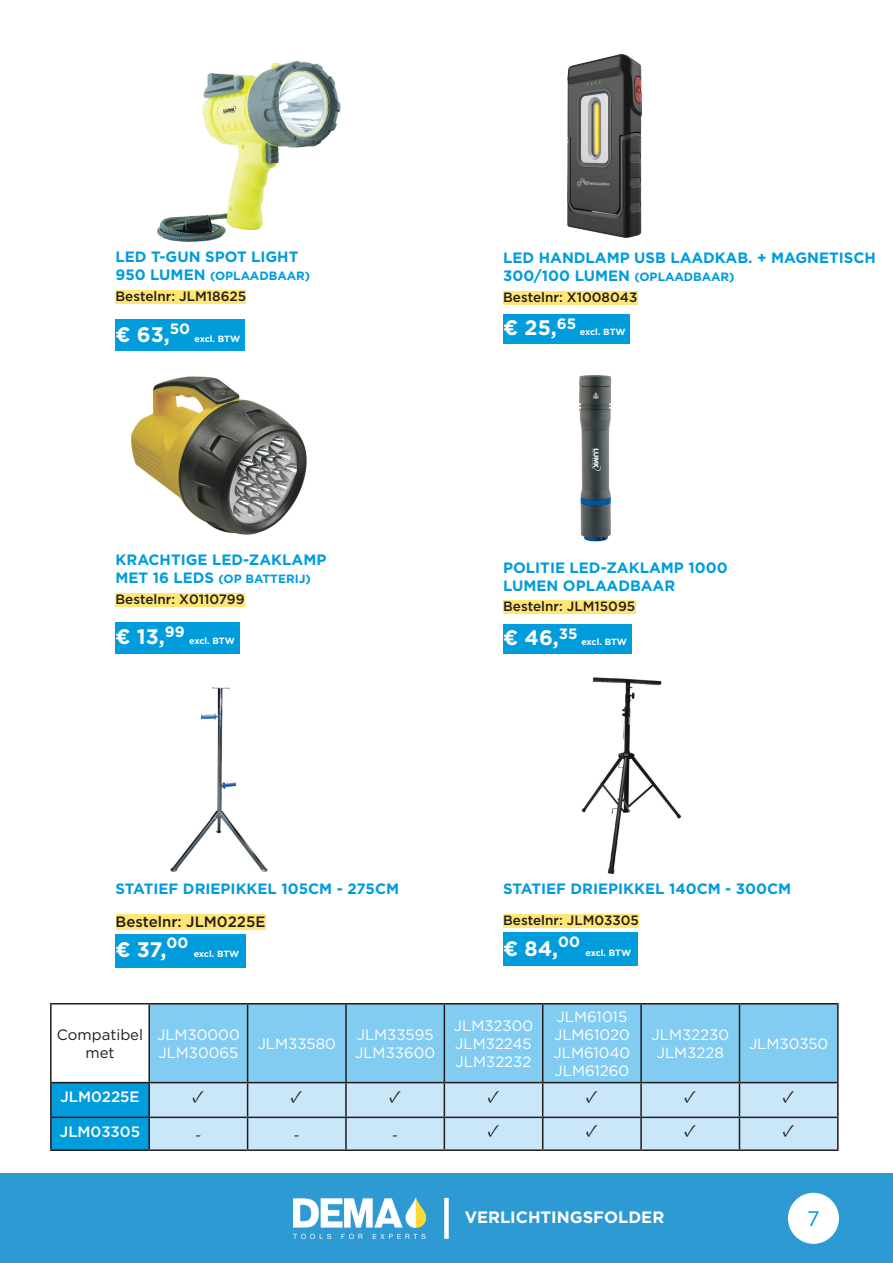
<style>
.page{position:relative;width:893px;height:1263px;background:#fff}
.page>*{position:absolute;margin:0;border:0;box-sizing:border-box;transform-origin:0 0}
.Alineastijl_1{font:700 21px "Gotham";letter-spacing:-.005em;color:#fff}
.t1{font:21px "Gotham";color:#009cdc}
.t2{font:18px "Minion Pro";color:#231b1a}
.t3{font:700 16.5px "Gotham";color:#fff}
.t4{font:700 15px/18px "Gotham";color:#009cdc}
.t5{font:15px/18px "Gotham";color:#fff}
.Alineastijl_2{font:500 15px "Gotham";color:#231b1a}
.t6{font:500 15px "Gotham";color:#fff}
.t7{font:15px/18px "Gotham";color:#231b1a;text-align:center}
.Alineastijl_2-2{font:500 13.5px "Gotham";color:#231b1a}
.t8{font:700 12px "Gotham";color:#009cdc}
.Alineastijl_1-2{font:700 9px "Gotham";letter-spacing:-.01em;color:#fff}
.s1{font-size:15px}
.s2{font-size:12px}
.s3{font-size:21px}
</style>
<div class="page">
<div style="left:0;top:1174px;width:893px;height:89px;background:#2e9ad4"></div>
<div style="left:788px;top:1193px;width:51px;height:51px;background:#fff;border-radius:50%"></div>
<div style="left:444px;top:1198px;width:5px;height:41px;background:#fff"></div>
<img style="left:293px;top:1198px;width:132px;height:41px">
<div style="left:503px;top:291px;width:134px;height:13px;background:#ffe777"></div>
<div style="left:503px;top:314px;width:127px;height:30px;background:#009cdc"></div>
<div style="left:503px;top:600px;width:132px;height:14px;background:#ffe777"></div>
<div style="left:503px;top:624px;width:128px;height:29px;background:#009cdc"></div>
<div style="left:116px;top:290px;width:130px;height:14px;background:#ffe777"></div>
<div style="left:116px;top:320px;width:129px;height:31px;background:#009cdc"></div>
<div style="left:116px;top:593px;width:129px;height:14px;background:#ffe777"></div>
<div style="left:116px;top:622px;width:124px;height:31px;background:#009cdc"></div>
<img style="left:567px;top:54px;width:74px;height:183px">
<img style="left:131px;top:376px;width:176px;height:159px">
<img style="left:579px;top:375px;width:33px;height:167px">
<img style="left:157px;top:61px;width:184px;height:181px">
<div style="left:503px;top:914px;width:136px;height:14px;background:#ffe777"></div>
<div style="left:503px;top:932px;width:134px;height:34px;background:#009cdc"></div>
<div style="left:116px;top:915px;width:149px;height:15px;background:#ffe777"></div>
<div style="left:116px;top:934px;width:130px;height:33px;background:#009cdc"></div>
<img style="left:581px;top:677px;width:100px;height:198px">
<img style="left:171px;top:687px;width:96px;height:184px">
<div style="left:150px;top:1004px;width:687px;height:78px;background:#82ccf2"></div>
<div style="left:52px;top:1083px;width:96px;height:66px;background:#009cdc"></div>
<div style="left:150px;top:1083px;width:687px;height:66px;background:#c9e7f9"></div>
<hr style="left:149px;top:1003px;width:99px;height:1px;background:#231b1a">
<hr style="left:248px;top:1003px;width:98px;height:1px;background:#231b1a">
<hr style="left:247px;top:1004px;width:1px;height:78px;background:#231b1a">
<hr style="left:346px;top:1003px;width:98px;height:1px;background:#231b1a">
<hr style="left:345px;top:1004px;width:2px;height:78px;background:#231b1a">
<hr style="left:444px;top:1003px;width:99px;height:1px;background:#231b1a">
<hr style="left:444px;top:1004px;width:1px;height:78px;background:#231b1a">
<hr style="left:543px;top:1003px;width:98px;height:1px;background:#231b1a">
<hr style="left:542px;top:1004px;width:1px;height:78px;background:#231b1a">
<hr style="left:641px;top:1003px;width:98px;height:1px;background:#231b1a">
<hr style="left:640px;top:1004px;width:2px;height:78px;background:#231b1a">
<hr style="left:739px;top:1003px;width:100px;height:1px;background:#231b1a">
<hr style="left:739px;top:1004px;width:1px;height:78px;background:#231b1a">
<hr style="left:837px;top:1004px;width:2px;height:78px;background:#231b1a">
<hr style="left:50px;top:1083px;width:2px;height:33px;background:#231b1a">
<hr style="left:149px;top:1082px;width:99px;height:1px;background:#231b1a">
<hr style="left:148px;top:1083px;width:2px;height:33px;background:#231b1a">
<hr style="left:248px;top:1082px;width:98px;height:1px;background:#231b1a">
<hr style="left:247px;top:1083px;width:1px;height:33px;background:#231b1a">
<hr style="left:346px;top:1082px;width:98px;height:1px;background:#231b1a">
<hr style="left:345px;top:1083px;width:2px;height:33px;background:#231b1a">
<hr style="left:444px;top:1082px;width:99px;height:1px;background:#231b1a">
<hr style="left:444px;top:1083px;width:1px;height:33px;background:#231b1a">
<hr style="left:543px;top:1082px;width:98px;height:1px;background:#231b1a">
<hr style="left:542px;top:1083px;width:1px;height:33px;background:#231b1a">
<hr style="left:641px;top:1082px;width:98px;height:1px;background:#231b1a">
<hr style="left:640px;top:1083px;width:2px;height:33px;background:#231b1a">
<hr style="left:739px;top:1082px;width:100px;height:1px;background:#231b1a">
<hr style="left:739px;top:1083px;width:1px;height:33px;background:#231b1a">
<hr style="left:837px;top:1083px;width:2px;height:33px;background:#231b1a">
<hr style="left:50px;top:1116px;width:99px;height:2px;background:#231b1a">
<hr style="left:50px;top:1118px;width:2px;height:31px;background:#231b1a">
<hr style="left:149px;top:1116px;width:99px;height:2px;background:#231b1a">
<hr style="left:148px;top:1118px;width:2px;height:31px;background:#231b1a">
<hr style="left:248px;top:1116px;width:98px;height:2px;background:#231b1a">
<hr style="left:247px;top:1118px;width:1px;height:31px;background:#231b1a">
<hr style="left:346px;top:1116px;width:98px;height:2px;background:#231b1a">
<hr style="left:345px;top:1118px;width:2px;height:31px;background:#231b1a">
<hr style="left:444px;top:1116px;width:99px;height:2px;background:#231b1a">
<hr style="left:444px;top:1118px;width:1px;height:31px;background:#231b1a">
<hr style="left:543px;top:1116px;width:98px;height:2px;background:#231b1a">
<hr style="left:542px;top:1118px;width:1px;height:31px;background:#231b1a">
<hr style="left:641px;top:1116px;width:98px;height:2px;background:#231b1a">
<hr style="left:640px;top:1118px;width:2px;height:31px;background:#231b1a">
<hr style="left:739px;top:1116px;width:100px;height:2px;background:#231b1a">
<hr style="left:739px;top:1118px;width:1px;height:31px;background:#231b1a">
<hr style="left:837px;top:1118px;width:2px;height:31px;background:#231b1a">
<hr style="left:50px;top:1149px;width:99px;height:2px;background:#231b1a">
<hr style="left:149px;top:1149px;width:99px;height:2px;background:#231b1a">
<hr style="left:248px;top:1149px;width:98px;height:2px;background:#231b1a">
<hr style="left:346px;top:1149px;width:98px;height:2px;background:#231b1a">
<hr style="left:444px;top:1149px;width:99px;height:2px;background:#231b1a">
<hr style="left:543px;top:1149px;width:98px;height:2px;background:#231b1a">
<hr style="left:641px;top:1149px;width:98px;height:2px;background:#231b1a">
<hr style="left:739px;top:1149px;width:100px;height:2px;background:#231b1a">
<hr style="left:50px;top:1003px;width:99px;height:1px;background:#231b1a">
<hr style="left:50px;top:1004px;width:2px;height:78px;background:#231b1a">
<hr style="left:148px;top:1004px;width:2px;height:78px;background:#231b1a">
<hr style="left:50px;top:1082px;width:99px;height:1px;background:#231b1a">
<p class="t4" style="left:116px;top:248px;width:184px">LED T-GUN SPOT LIGHT</p>
<p class="t8" style="left:116px;top:268px;width:196px"><span class="s1">950 LUMEN</span> (OPLAADBAAR)</p>
<p class="Alineastijl_2-2" style="left:116px;top:288px;width:132px">Bestelnr: JLM18625</p>
<p class="Alineastijl_1" style="left:116px;top:320px;width:76px">€ 63,<sup>50</sup></p>
<p class="Alineastijl_1-2" style="left:195px;top:332px;width:47px">excl. BTW</p>
<p class="t4" style="left:116px;top:550px;width:212px">KRACHTIGE LED-ZAKLAMP</p>
<p class="t8" style="left:116px;top:570px;width:197px"><span class="s1">MET 16 LEDS</span> (OP BATTERIJ)</p>
<p class="Alineastijl_2-2" style="left:116px;top:590px;width:131px">Bestelnr: X0110799</p>
<p class="Alineastijl_1" style="left:116px;top:623px;width:71px">€ 13,<sup>99</sup></p>
<p class="Alineastijl_1-2" style="left:189px;top:635px;width:47px">excl. BTW</p>
<p class="t4" style="left:116px;top:879px;width:285px">STATIEF DRIEPIKKEL 105CM - 275CM</p>
<p class="Alineastijl_2" style="left:116px;top:911px;width:151px">Bestelnr: JLM0225E</p>
<p class="Alineastijl_1" style="left:116px;top:936px;width:74px">€ 37,<sup>00</sup></p>
<p class="Alineastijl_1-2" style="left:194px;top:948px;width:47px">excl. BTW</p>
<p class="t4" style="left:503px;top:249px;width:374px">LED HANDLAMP USB LAADKAB. + MAGNETISCH<br>300/100 LUMEN <span class="s2">(OPLAADBAAR)</span></p>
<p class="Alineastijl_2-2" style="left:503px;top:288px;width:136px">Bestelnr: X1008043</p>
<p class="Alineastijl_1-2" style="left:503px;top:326px;width:124px"><span class="s3">€ 25,</span><sup>65</sup> excl. BTW</p>
<p class="t4" style="left:503px;top:558px;width:226px">POLITIE LED-ZAKLAMP 1000<br>LUMEN OPLAADBAAR</p>
<p class="Alineastijl_2-2" style="left:503px;top:597px;width:134px">Bestelnr: JLM15095</p>
<p class="Alineastijl_1-2" style="left:503px;top:636px;width:125px"><span class="s3">€ 46,</span><sup>35</sup> excl. BTW</p>
<p class="t4" style="left:503px;top:879px;width:289px">STATIEF DRIEPIKKEL 140CM - 300CM</p>
<p class="Alineastijl_2-2" style="left:503px;top:911px;width:137px">Bestelnr: JLM03305</p>
<p class="Alineastijl_1" style="left:503px;top:934px;width:79px">€ 84,<sup>00</sup></p>
<p class="Alineastijl_1-2" style="left:586px;top:946px;width:47px">excl. BTW</p>
<p class="t7" style="left:57px;top:1025px;width:88px">Compatibel met</p>
<p class="t5" style="left:157px;top:1025px;width:84px">JLM30000<br>JLM30065</p>
<p class="t5" style="left:258px;top:1034px;width:80px">JLM33580</p>
<p class="t5" style="left:355px;top:1025px;width:82px">JLM33595<br>JLM33600</p>
<p class="t5" style="left:454px;top:1016px;width:81px">JLM32300<br>JLM32245</p>
<p class="t5" style="left:456px;top:1052px;width:77px">JLM32232</p>
<p class="t5" style="left:554px;top:1007px;width:77px">JLM61015<br>JLM61020</p>
<p class="t5" style="left:553px;top:1043px;width:78px">JLM61040</p>
<p class="t5" style="left:554px;top:1061px;width:76px">JLM61260</p>
<p class="t5" style="left:651px;top:1025px;width:79px;text-align:center">JLM32230<br>JLM3228</p>
<p class="t5" style="left:749px;top:1034px;width:81px">JLM30350</p>
<p class="t6" style="left:60px;top:1087px;width:81px">JLM0225E</p>
<p class="t2" style="left:192px;top:1084px;width:14px">✓</p>
<p class="t2" style="left:291px;top:1084px;width:14px">✓</p>
<p class="t2" style="left:389px;top:1084px;width:14px">✓</p>
<p class="t2" style="left:487px;top:1084px;width:14px">✓</p>
<p class="t2" style="left:586px;top:1084px;width:14px">✓</p>
<p class="t2" style="left:684px;top:1084px;width:14px">✓</p>
<p class="t2" style="left:782px;top:1084px;width:14px">✓</p>
<p class="t6" style="left:60px;top:1122px;width:82px">JLM03305</p>
<p class="t2" style="left:195px;top:1122px;width:8px">-</p>
<p class="t2" style="left:294px;top:1122px;width:8px">-</p>
<p class="t2" style="left:392px;top:1122px;width:8px">-</p>
<p class="t2" style="left:487px;top:1118px;width:14px">✓</p>
<p class="t2" style="left:586px;top:1118px;width:14px">✓</p>
<p class="t2" style="left:684px;top:1118px;width:14px">✓</p>
<p class="t2" style="left:782px;top:1118px;width:14px">✓</p>
<p class="t3" style="left:465px;top:1206px;width:201px">VERLICHTINGSFOLDER</p>
<h1 class="t1" style="left:807px;top:1205px;width:14px">7</h1>
</div>
